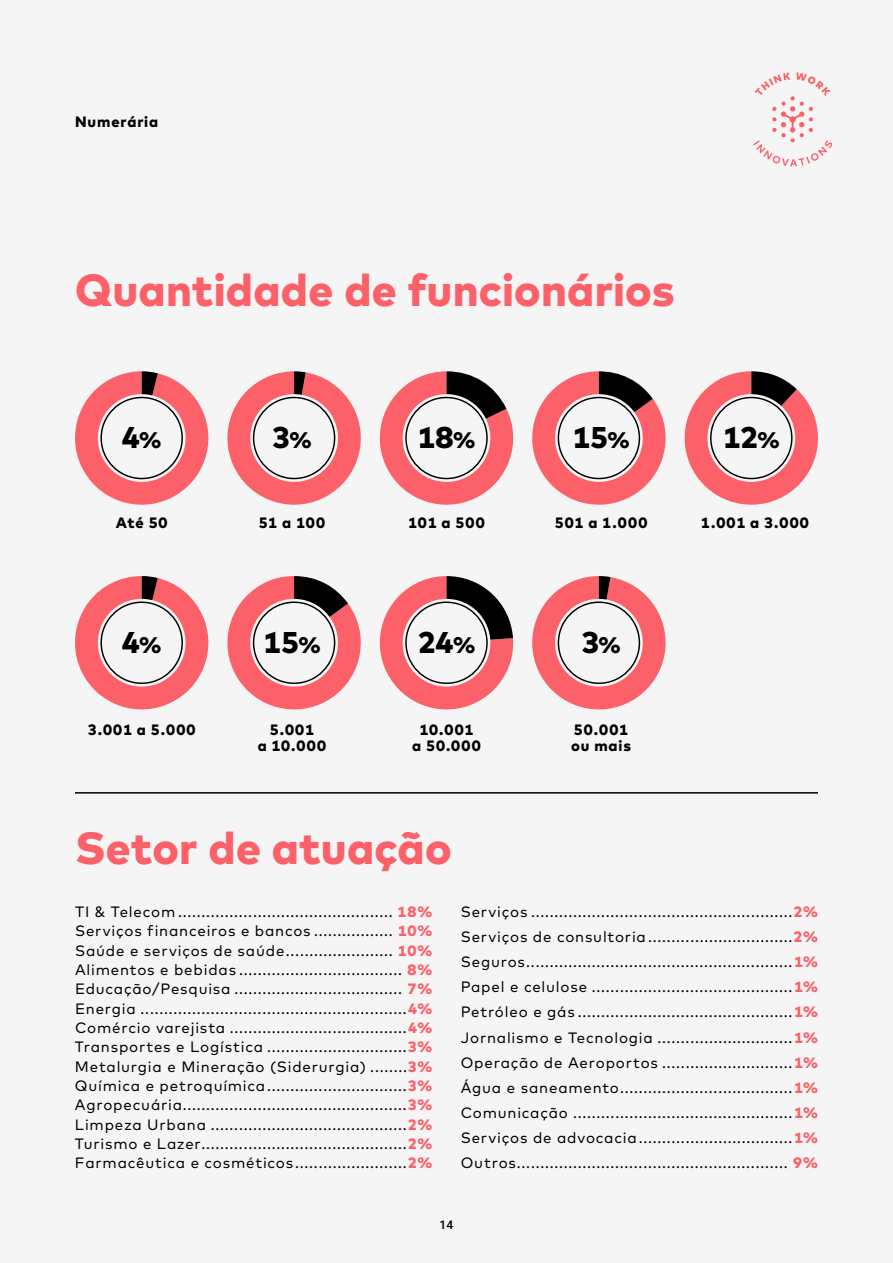
<style>
.page{position:relative;width:893px;height:1263px;background:#f5f5f5}
.page>*{position:absolute;margin:0;border:0;box-sizing:border-box;transform-origin:0 0}
.t1{font:800 45px "Mark";letter-spacing:.005em;color:#fc6169}
.t2{font:800 30px "Mark";letter-spacing:-.005em;color:#000}
.t3{font:15px/19.4px "Mark";letter-spacing:.055em;color:#000;text-align:justify}
.t4{font:800 15px/16.5px "Mark";letter-spacing:.06em;color:#000;text-align:center}
.t5{font:500 12px "Roboto";color:#000}
.s1{font-size:22.5px}
.s2{font-weight:800;color:#fc6169}
</style>
<div class="page">
<hr style="left:75px;top:792px;width:743px;height:1px;background:#000">
<svg style="left:753px;top:72px;width:79px;height:95px"></svg>
<svg style="left:75px;top:371px;width:134px;height:134px"></svg>
<svg style="left:227px;top:371px;width:591px;height:134px"></svg>
<svg style="left:75px;top:576px;width:286px;height:134px"></svg>
<svg style="left:379px;top:576px;width:135px;height:134px"></svg>
<svg style="left:532px;top:576px;width:134px;height:134px"></svg>
<div style="left:98px;top:394px;width:88px;height:88px;background:#f5f5f5;border-radius:50%"></div>
<div style="left:98px;top:599px;width:88px;height:88px;background:#f5f5f5;border-radius:50%"></div>
<div style="left:250px;top:394px;width:88px;height:88px;background:#f5f5f5;border-radius:50%"></div>
<div style="left:250px;top:599px;width:88px;height:88px;background:#f5f5f5;border-radius:50%"></div>
<div style="left:403px;top:394px;width:87px;height:88px;background:#f5f5f5;border-radius:50%"></div>
<div style="left:403px;top:599px;width:87px;height:88px;background:#f5f5f5;border-radius:50%"></div>
<div style="left:555px;top:394px;width:88px;height:88px;background:#f5f5f5;border-radius:50%"></div>
<div style="left:555px;top:599px;width:88px;height:88px;background:#f5f5f5;border-radius:50%"></div>
<div style="left:707px;top:394px;width:88px;height:88px;background:#f5f5f5;border-radius:50%"></div>
<div style="left:100px;top:397px;width:83px;height:82px;border:1px solid #000;border-radius:50%"></div>
<div style="left:100px;top:601px;width:83px;height:83px;border:1px solid #000;border-radius:50%"></div>
<div style="left:253px;top:397px;width:82px;height:82px;border:1px solid #000;border-radius:50%"></div>
<div style="left:253px;top:601px;width:82px;height:83px;border:1px solid #000;border-radius:50%"></div>
<div style="left:405px;top:397px;width:83px;height:82px;border:1px solid #000;border-radius:50%"></div>
<div style="left:405px;top:601px;width:83px;height:83px;border:1px solid #000;border-radius:50%"></div>
<div style="left:558px;top:397px;width:82px;height:82px;border:1px solid #000;border-radius:50%"></div>
<div style="left:558px;top:601px;width:82px;height:83px;border:1px solid #000;border-radius:50%"></div>
<div style="left:710px;top:397px;width:82px;height:82px;border:1px solid #000;border-radius:50%"></div>
<p class="t4" style="left:75px;top:113px;width:85px">Numerária</p>
<h1 class="t1" style="left:75px;top:261px;width:601px">Quantidade de funcionários</h1>
<h2 class="t2" style="left:122px;top:418px;width:41px">4<span class="s1">%</span></h2>
<h2 class="t2" style="left:272px;top:418px;width:41px">3<span class="s1">%</span></h2>
<h2 class="t2" style="left:418px;top:418px;width:59px">18<span class="s1">%</span></h2>
<h2 class="t2" style="left:572px;top:418px;width:59px">15<span class="s1">%</span></h2>
<h2 class="t2" style="left:723px;top:418px;width:58px">12<span class="s1">%</span></h2>
<p class="t4" style="left:116px;top:514px;width:53px">Até 50</p>
<p class="t4" style="left:259px;top:514px;width:68px">51 a 100</p>
<p class="t4" style="left:408px;top:514px;width:78px">101 a 500</p>
<p class="t4" style="left:555px;top:514px;width:94px">501 a 1.000</p>
<p class="t4" style="left:701px;top:514px;width:110px">1.001 a 3.000</p>
<h2 class="t2" style="left:122px;top:623px;width:41px">4<span class="s1">%</span></h2>
<h2 class="t2" style="left:263px;top:623px;width:59px">15<span class="s1">%</span></h2>
<h2 class="t2" style="left:418px;top:623px;width:59px">24<span class="s1">%</span></h2>
<h2 class="t2" style="left:581px;top:623px;width:41px">3<span class="s1">%</span></h2>
<p class="t4" style="left:88px;top:721px;width:109px">3.001 a 5.000</p>
<p class="t4" style="left:258px;top:721px;width:70px">5.001<br>a 10.000</p>
<p class="t4" style="left:412px;top:721px;width:70px">10.001<br>a 50.000</p>
<p class="t4" style="left:571px;top:721px;width:61px;text-align:left">50.001 ou mais</p>
<h1 class="t1" style="left:75px;top:819px;width:378px">Setor de atuação</h1>
<p class="t3" style="left:75px;top:902px;width:359px">TI &amp; Telecom .............................................. <span class="s2">18% </span>Serviços financeiros e bancos ................. <span class="s2">10% </span>Saúde e serviços de saúde....................... <span class="s2">10% </span>Alimentos e bebidas ................................... <span class="s2">8% </span>Educação/Pesquisa .................................... <span class="s2">7% </span>Energia .........................................................<span class="s2">4% </span>Comércio varejista ......................................<span class="s2">4% </span>Transportes e Logística ..............................<span class="s2">3% </span>Metalurgia e Mineração (Siderurgia) ........<span class="s2">3% </span>Química e petroquímica..............................<span class="s2">3% </span>Agropecuária................................................<span class="s2">3% </span>Limpeza Urbana ..........................................<span class="s2">2% </span>Turismo e Lazer............................................<span class="s2">2% </span>Farmacêutica e cosméticos........................<span class="s2">2%</span></p>
<p class="t3" style="left:461px;top:899px;width:359px;line-height:25.2px">Serviços ........................................................<span class="s2">2% </span>Serviços de consultoria...............................<span class="s2">2% </span>Seguros.........................................................<span class="s2">1% </span>Papel e celulose ...........................................<span class="s2">1% </span>Petróleo e gás ..............................................<span class="s2">1% </span>Jornalismo e Tecnologia .............................<span class="s2">1% </span>Operação de Aeroportos ............................<span class="s2">1% </span>Água e saneamento.....................................<span class="s2">1% </span>Comunicação ...............................................<span class="s2">1% </span>Serviços de advocacia.................................<span class="s2">1% </span>Outros.......................................................... <span class="s2">9%</span></p>
<p class="t5" style="left:440px;top:1216px;width:15px">14</p>
</div>
